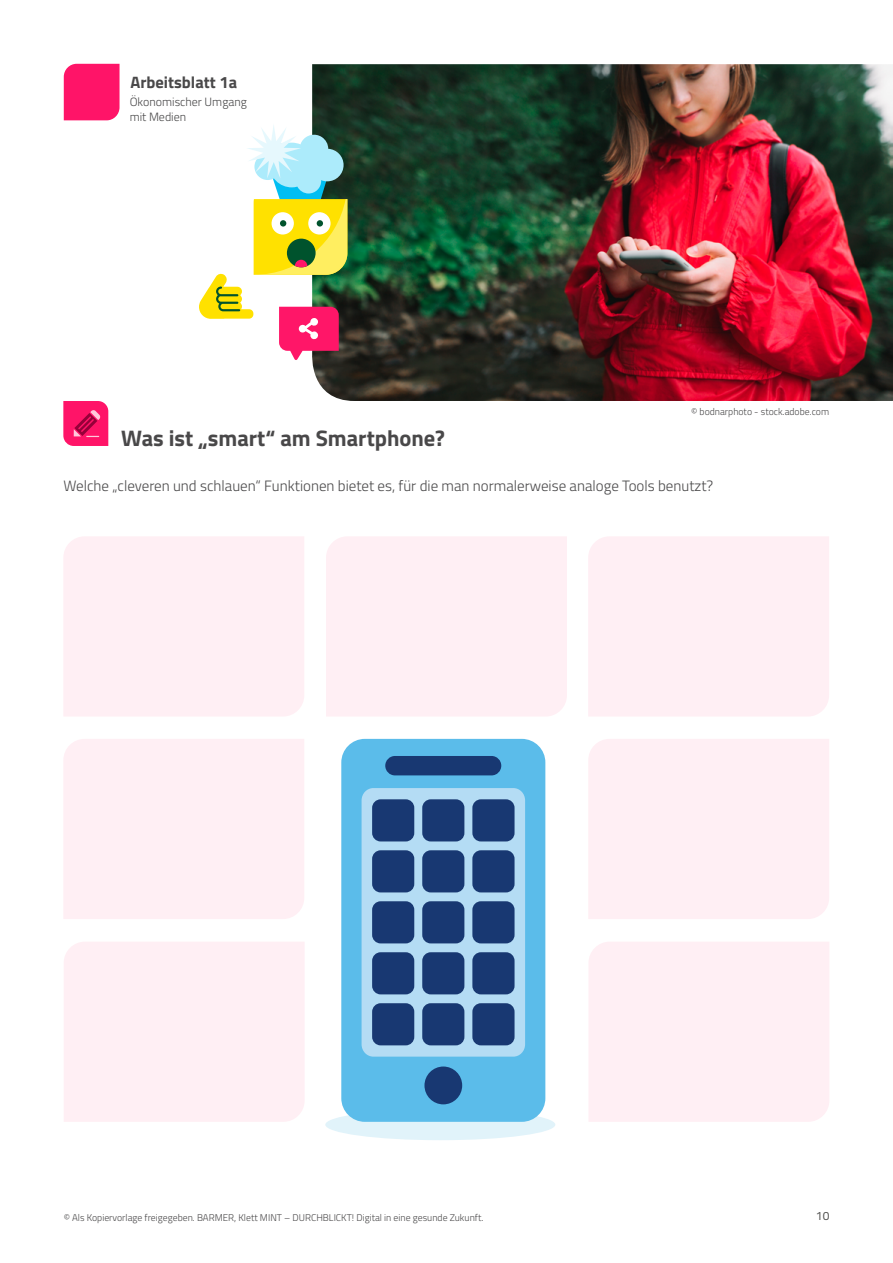
<style>
.page{position:relative;width:893px;height:1263px;background:#fff}
.page>*{position:absolute;margin:0;border:0;box-sizing:border-box;transform-origin:0 0}
.H_4{font:700 22.5px "BGEK Titillium";color:#494849}
.H_3{font:700 16.5px "BGEK Titillium";color:#494849}
.t1{font:300 15px "BGEK Titillium";color:#494849}
.t2{font:300 12px/15px "BGEK Titillium";color:#494849}
.t3{font:12px "BGEK Titillium";color:#4a4a49}
.t4{font:300 9.75px "BGEK Titillium";color:#494849}
</style>
<div class="page">
<div style="left:64px;top:64px;width:56px;height:56px;background:#ff1468"></div>
<img style="left:312px;top:64px;width:581px;height:337px">
<svg style="left:63px;top:401px;width:45px;height:45px"></svg>
<div style="left:325px;top:1109px;width:230px;height:31px;background:#e1f3fa;border-radius:50%"></div>
<div style="left:341px;top:739px;width:204px;height:383px;background:#5bbcea;border-radius:24px"></div>
<div style="left:385px;top:756px;width:116px;height:19px;background:#183872;border-radius:10px"></div>
<div style="left:362px;top:788px;width:163px;height:269px;background:#b4dcf4;border-radius:12px"></div>
<div style="left:424px;top:1066px;width:38px;height:38px;background:#183872;border-radius:50%"></div>
<div style="left:372px;top:799px;width:42px;height:42px;background:#183872;border-radius:9px"></div>
<div style="left:422px;top:799px;width:42px;height:42px;background:#183872;border-radius:9px"></div>
<div style="left:472px;top:799px;width:43px;height:42px;background:#183872;border-radius:9px"></div>
<div style="left:372px;top:850px;width:42px;height:42px;background:#183872;border-radius:9px"></div>
<div style="left:422px;top:850px;width:42px;height:42px;background:#183872;border-radius:9px"></div>
<div style="left:472px;top:850px;width:43px;height:42px;background:#183872;border-radius:9px"></div>
<div style="left:372px;top:901px;width:42px;height:42px;background:#183872;border-radius:9px"></div>
<div style="left:422px;top:901px;width:42px;height:42px;background:#183872;border-radius:9px"></div>
<div style="left:472px;top:901px;width:43px;height:42px;background:#183872;border-radius:9px"></div>
<div style="left:372px;top:952px;width:42px;height:42px;background:#183872;border-radius:9px"></div>
<div style="left:422px;top:952px;width:42px;height:42px;background:#183872;border-radius:9px"></div>
<div style="left:472px;top:952px;width:43px;height:42px;background:#183872;border-radius:9px"></div>
<div style="left:372px;top:1003px;width:42px;height:42px;background:#183872;border-radius:9px"></div>
<div style="left:422px;top:1003px;width:42px;height:42px;background:#183872;border-radius:9px"></div>
<div style="left:472px;top:1003px;width:43px;height:42px;background:#183872;border-radius:9px"></div>
<div style="left:63px;top:536px;width:241px;height:180px;background:#ffeff4"></div>
<div style="left:326px;top:536px;width:241px;height:180px;background:#ffeff4"></div>
<div style="left:588px;top:536px;width:241px;height:180px;background:#ffeff4"></div>
<div style="left:63px;top:739px;width:241px;height:180px;background:#ffeff4"></div>
<div style="left:588px;top:739px;width:241px;height:180px;background:#ffeff4"></div>
<div style="left:64px;top:942px;width:241px;height:180px;background:#ffeff4"></div>
<div style="left:589px;top:942px;width:240px;height:180px;background:#ffeff4"></div>
<svg style="left:199px;top:124px;width:148px;height:236px"></svg>
<h3 class="H_3" style="left:130px;top:69px;width:108px">Arbeitsblatt 1a</h3>
<p class="t2" style="left:130px;top:93px;width:119px">Ökonomischer Umgang mit Medien</p>
<p class="t4" style="left:691px;top:404px;width:140px">© bodnarphoto - stock.adobe.com</p>
<h4 class="H_4" style="left:121px;top:421px;width:325px">Was ist „smart“ am Smartphone?</h4>
<p class="t1" style="left:63px;top:475px;width:651px">Welche „cleveren und schlauen“ Funktionen bietet es, für die man normalerweise analoge Tools benutzt?</p>
<p class="t4" style="left:64px;top:1210px;width:421px">© Als Kopiervorlage freigegeben. BARMER, Klett MINT – DURCHBLICKT! Digital in eine gesunde Zukunft.</p>
<p class="t3" style="left:816px;top:1207px;width:15px">10</p>
</div>
